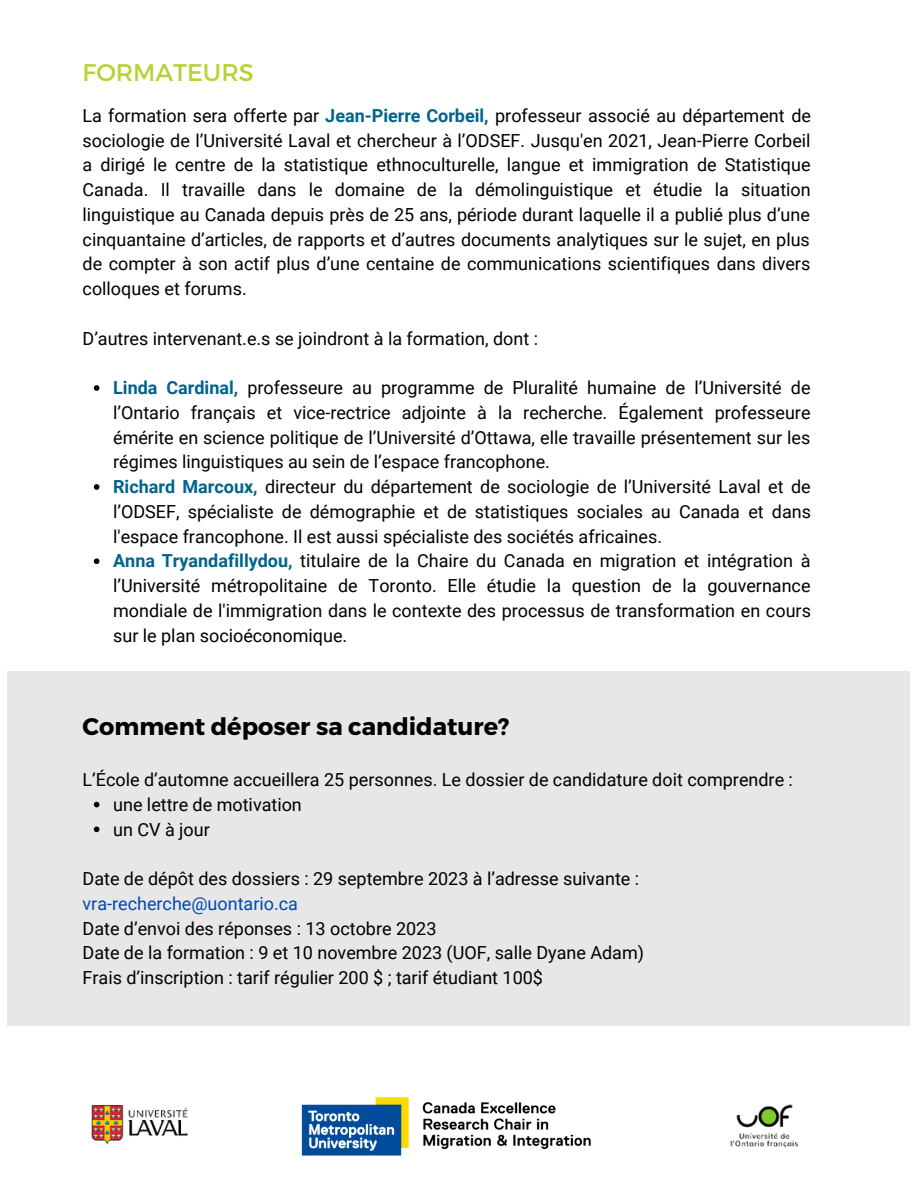
<style>
.page{position:relative;width:918px;height:1188px;background:#fff}
.page>*{position:absolute;margin:0;border:0;box-sizing:border-box;transform-origin:0 0}
.t1{font:700 24px "Montserrat";color:#000}
.t2{font:24px "Montserrat";color:#b5d334}
.t3{font:18px/24.8px "Roboto";color:#000;text-align:justify}
.t4{font:18px "Roboto";color:#004aad}
.s1{font-weight:700;color:#00638c}
</style>
<div class="page">
<img style="left:730px;top:1104px;width:69px;height:44px">
<img style="left:301px;top:1096px;width:290px;height:60px">
<img style="left:92px;top:1105px;width:96px;height:40px">
<svg style="left:94px;top:385px;width:5px;height:6px"></svg>
<svg style="left:94px;top:484px;width:5px;height:6px"></svg>
<svg style="left:94px;top:558px;width:5px;height:6px"></svg>
<div style="left:7px;top:671px;width:903px;height:355px;background:#e8e6e6"></div>
<svg style="left:94px;top:802px;width:5px;height:5px"></svg>
<svg style="left:94px;top:827px;width:5px;height:5px"></svg>
<p class="t2" style="left:83px;top:57px;width:173px">FORMATEURS</p>
<p class="t3" style="left:83px;top:103px;width:730px">La formation sera offerte par <span class="s1">Jean-Pierre Corbeil,</span> professeur associé au département de sociologie de l’Université Laval et chercheur à l’ODSEF. Jusqu'en 2021, Jean-Pierre Corbeil a dirigé le centre de la statistique ethnoculturelle, langue et immigration de Statistique Canada. Il travaille dans le domaine de la démolinguistique et étudie la situation linguistique au Canada depuis près de 25 ans, période durant laquelle il a publié plus d’une cinquantaine d’articles, de rapports et d’autres documents analytiques sur le sujet, en plus de compter à son actif plus d’une centaine de communications scientifiques dans divers colloques et forums.</p>
<p class="t3" style="left:83px;top:326px;width:457px">D’autres intervenant.e.s se joindront à la formation, dont :</p>
<p class="t3" style="left:113px;top:376px;width:699px"><span class="s1">Linda Cardinal,</span> professeure au programme de Pluralité humaine de l’Université de l’Ontario français et vice-rectrice adjointe à la recherche. Également professeure émérite en science politique de l’Université d’Ottawa, elle travaille présentement sur les régimes linguistiques au sein de l’espace francophone.</p>
<p class="t3" style="left:113px;top:475px;width:699px"><span class="s1">Richard Marcoux,</span> directeur du département de sociologie de l’Université Laval et de l’ODSEF, spécialiste de démographie et de statistiques sociales au Canada et dans l'espace francophone. Il est aussi spécialiste des sociétés africaines.</p>
<p class="t3" style="left:113px;top:549px;width:699px"><span class="s1">Anna Tryandafillydou,</span> titulaire de la Chaire du Canada en migration et intégration à l’Université métropolitaine de Toronto. Elle étudie la question de la gouvernance mondiale de l'immigration dans le contexte des processus de transformation en cours sur le plan socioéconomique.</p>
<p class="t1" style="left:83px;top:711px;width:428px">Comment déposer sa candidature?</p>
<p class="t3" style="left:83px;top:768px;width:712px">L’École d’automne accueillera 25 personnes. Le dossier de candidature doit comprendre :</p>
<p class="t3" style="left:113px;top:792px;width:190px">une lettre de motivation</p>
<p class="t3" style="left:113px;top:817px;width:98px">un CV à jour</p>
<p class="t3" style="left:83px;top:867px;width:558px">Date de dépôt des dossiers : 29 septembre 2023 à l’adresse suivante :</p>
<p class="t4" style="left:83px;top:893px;width:217px">vra-recherche@uontario.ca</p>
<p class="t3" style="left:83px;top:916px;width:355px">Date d’envoi des réponses : 13 octobre 2023</p>
<p class="t3" style="left:83px;top:941px;width:563px">Date de la formation : 9 et 10 novembre 2023 (UOF, salle Dyane Adam)</p>
<p class="t3" style="left:83px;top:966px;width:462px">Frais d’inscription : tarif régulier 200 $ ; tarif étudiant 100$</p>
</div>
